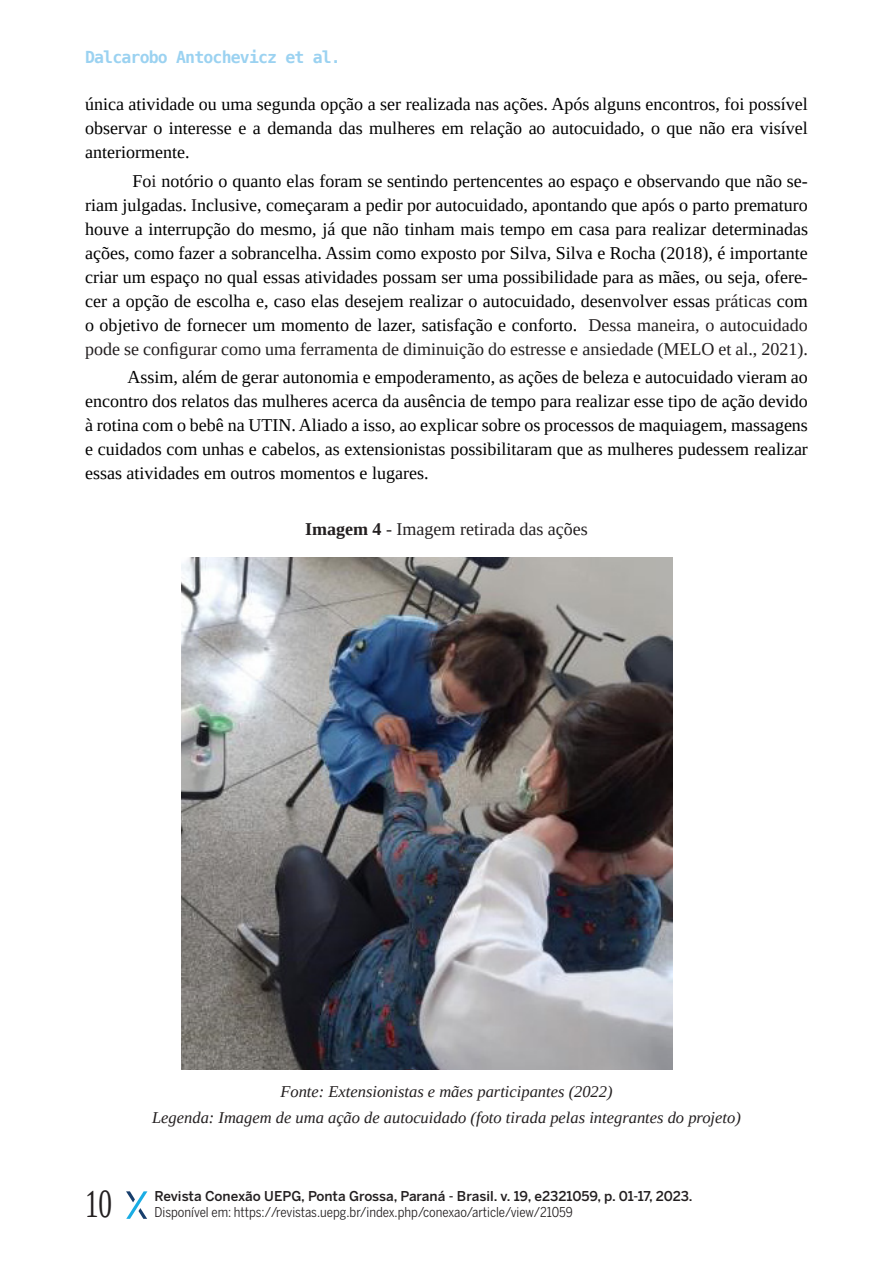
<style>
.page{position:relative;width:893px;height:1263px;background:#fff}
.page>*{position:absolute;margin:0;border:0;box-sizing:border-box;transform-origin:0 0}
.t1{font:39.9px "Liberation Serif";color:#231f20;scale:.68 1}
.TEXTO_ARTIGO{font:18px/24px "Liberation Serif";color:#000;text-align:justify}
.TEXTO_ARTIGO-2{font:18px "Liberation Serif";color:#231f20}
.FONTE{font:italic 16.5px "Liberation Serif";color:#231f20}
.t2{font:700 16.5px "DejaVu Sans Mono";letter-spacing:-.05em;color:#9bd2f1}
.t3{font:13.5px "Benton Sans Cond";color:#231f20}
.t4{font:500 13.5px "Benton Sans";color:#231f20}
.s1{color:#231f20}
.s2{font-weight:700}
</style>
<div class="page">
<svg style="left:126px;top:1191px;width:21px;height:28px"></svg>
<img style="left:181px;top:557px;width:491px;height:512px">
<p class="t2" style="left:85px;top:45px;width:257px">Dalcarobo Antochevicz et al.</p>
<p class="TEXTO_ARTIGO" style="left:85px;top:92px;width:724px">única atividade ou uma segunda opção a ser realizada nas ações. Após alguns encontros, foi possível observar o interesse e a demanda das mulheres em relação ao autocuidado, o que não era visível anteriormente.</p>
<p class="TEXTO_ARTIGO" style="left:85px;top:168px;width:724px;text-indent:47px">Fo<span class="s1">i</span> notório o quanto elas foram se sentindo pertencentes ao espaço e observando que não se&shy;riam julgadas. <span class="s1">I</span>nclusive, começaram a pedir por autocuidado, apontando que após o parto prematuro houve a interrupção do mesmo, já que não tinham mais tempo em casa para realizar determinadas ações, como fazer a sobrancelha. Assim como exposto por Silva, Silva e Rocha (2018), é importante criar um espaço no qual essas atividades possam ser uma possibilidade para as mães, ou seja, ofere&shy;cer a opção de escolha e, caso elas desejem realizar o autocuidado, desenvolver essas <span class="s1">práticas</span> com o objetivo de fornecer um momento de lazer, satisfação e conforto. <span class="s1">Dessa maneira, o autocuidado pode se configurar como uma ferramenta de diminuição do estresse e ansiedade (MELO et al., 2021).</span></p>
<p class="TEXTO_ARTIGO" style="left:85px;top:365px;width:724px;text-indent:43px">Assim, além de gerar autonomia e empoderamento, as ações de beleza e autocuidado vieram ao encontro dos relatos das mulheres acerca da ausência de tempo para realizar esse tipo de ação devido à rotina com o bebê na UTIN. Aliado a isso, ao explicar sobre os processos de maquiagem, massagens e cuidados com unhas e cabelos, as extensionistas possibilitaram que as mulheres pudessem realizar essas atividades em outros momentos e lugares.</p>
<p class="TEXTO_ARTIGO-2" style="left:305px;top:518px;width:284px"><span class="s2">Imagem 4</span> - Imagem retirada das ações</p>
<h1 class="t1" style="left:85px;top:1178px;width:41px">10</h1>
<p class="FONTE" style="left:280px;top:1081px;width:334px">Fonte: Extensionistas e mães participantes (2022)</p>
<p class="FONTE" style="left:152px;top:1106px;width:590px">Legenda: Imagem de uma ação de autocuidado (foto tirada pelas integrantes do projeto)</p>
<p class="t4" style="left:155px;top:1188px;width:539px">Revista Conexão UEPG, Ponta Grossa, Paraná - Brasil. v. 19, e2321059, p. 01-17, 2023.</p>
<p class="t3" style="left:155px;top:1205px;width:420px">Disponível em: https://revistas.uepg.br/index.php/conexao/article/view/21059</p>
</div>
